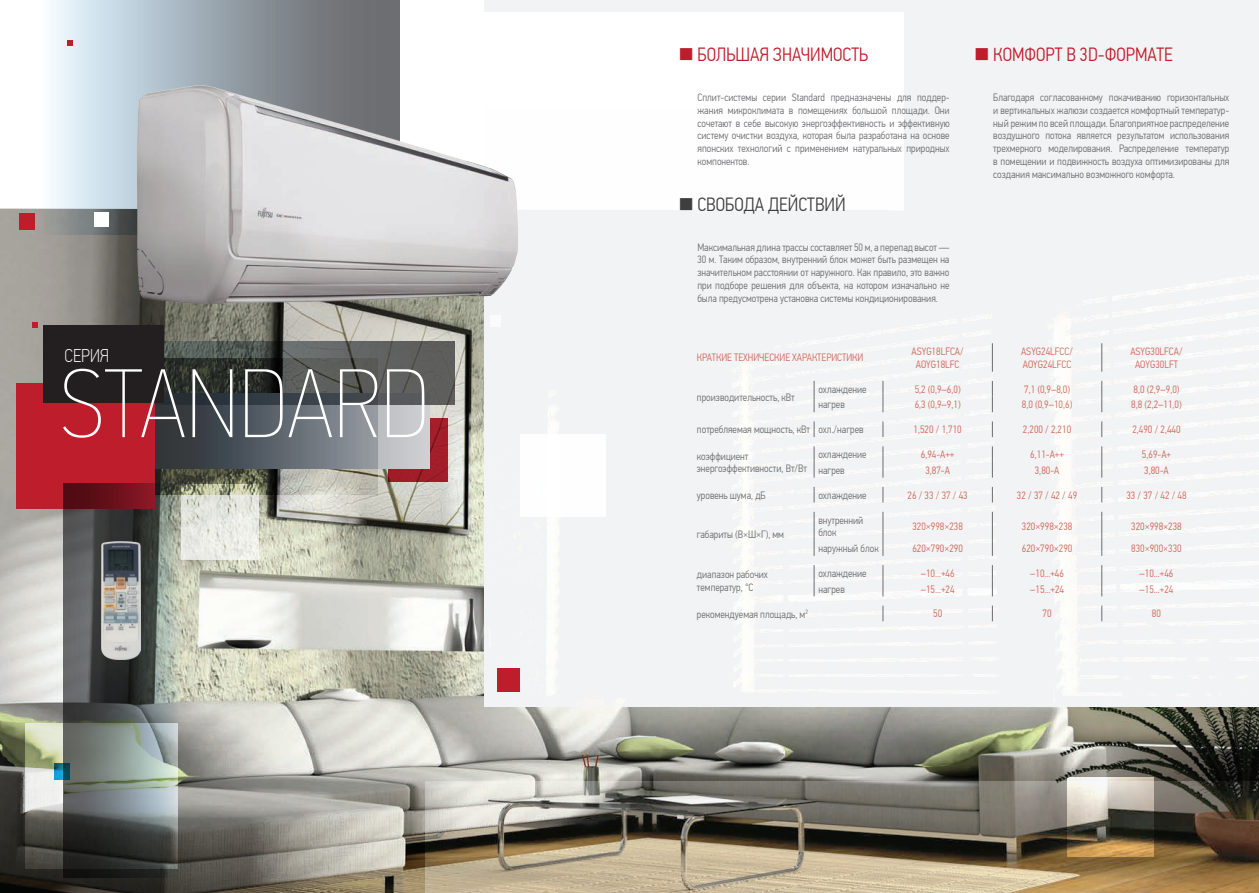
<style>
.page{position:relative;width:1259px;height:893px;background:#fff}
.page>*{position:absolute;margin:0;border:0;box-sizing:border-box;transform-origin:0 0}
.t1{font:97.5px "PF Din Text Cond Pro X Thin";color:#fff}
.t2{font:300 19.2px "PF Din Text Cond Pro";color:#be1d2c}
.t3{font:300 19.2px "PF Din Text Cond Pro";color:#3e3e3f}
.t4{font:100 18.45px "PF Din Text Cond Pro";color:#fff}
.Basic_10_ExThin_Left{font:300 10.65px/12.8px "PF Din Text Cond Pro";color:#6c6d70}
.Basic_10_ExThin_Cent{font:300 10.65px/12.8px "PF Din Text Cond Pro";color:#ce6457;text-align:center}
.Basic_10_ExThin_Left-2{font:300 10.65px "PF Din Text Cond Pro";color:#ce6457}
.s1{font-family:"PF Din Text Cond Pro X Thin";font-weight:400}
</style>
<div class="page">
<img style="left:0;top:209px;width:1259px;height:684px">
<svg style="left:1066px;top:777px;width:87px;height:4px"></svg>
<div style="left:484px;top:0;width:775px;height:707px;background:#f2f3f4"></div>
<div style="left:520px;top:434px;width:86px;height:83px;background:#fefeff"></div>
<div style="left:497px;top:668px;width:22px;height:24px;background:#be1d2c"></div>
<svg style="left:41px;top:0;width:358px;height:234px;background:#acb7be"></svg>
<svg style="left:388px;top:419px;width:60px;height:63px;background:#a0212b"></svg>
<div style="left:490px;top:315px;width:11px;height:11px;background:#fbfbfc"></div>
<svg style="left:67px;top:40px;width:6px;height:6px"></svg>
<svg style="left:25px;top:723px;width:38px;height:145px;background:#9ba094"></svg>
<div style="left:19px;top:213px;width:16px;height:17px;background:#be1d2c"></div>
<div style="left:95px;top:212px;width:14px;height:14px;background:#fff"></div>
<svg style="left:32px;top:322px;width:6px;height:6px"></svg>
<svg style="left:425px;top:781px;width:834px;height:112px;background:#8c816c"></svg>
<div style="left:88px;top:393px;width:342px;height:75px;background:#c5c7c9"></div>
<svg style="left:154px;top:404px;width:223px;height:91px;background:#65696b"></svg>
<svg style="left:154px;top:342px;width:301px;height:62px;background:#494c4b"></svg>
<div style="left:16px;top:383px;width:138px;height:125px;background:#be1d2c"></div>
<div style="left:43px;top:325px;width:121px;height:78px;background:#231f20"></div>
<svg style="left:63px;top:483px;width:116px;height:394px;background:#61615f"></svg>
<svg style="left:181px;top:484px;width:78px;height:75px;background:#dddfd5"></svg>
<img style="left:138px;top:86px;width:379px;height:217px">
<img style="left:102px;top:542px;width:39px;height:118px">
<svg style="left:992px;top:343px;width:1px;height:29px"></svg>
<svg style="left:1101px;top:343px;width:1px;height:29px"></svg>
<svg style="left:814px;top:381px;width:1px;height:31px"></svg>
<svg style="left:882px;top:381px;width:1px;height:31px"></svg>
<svg style="left:992px;top:381px;width:1px;height:31px"></svg>
<svg style="left:1101px;top:381px;width:1px;height:31px"></svg>
<svg style="left:814px;top:421px;width:1px;height:16px"></svg>
<svg style="left:882px;top:421px;width:1px;height:16px"></svg>
<svg style="left:992px;top:421px;width:1px;height:16px"></svg>
<svg style="left:1101px;top:421px;width:1px;height:16px"></svg>
<svg style="left:814px;top:446px;width:1px;height:32px"></svg>
<svg style="left:882px;top:446px;width:1px;height:32px"></svg>
<svg style="left:992px;top:446px;width:1px;height:32px"></svg>
<svg style="left:1101px;top:446px;width:1px;height:32px"></svg>
<svg style="left:814px;top:487px;width:1px;height:15px"></svg>
<svg style="left:882px;top:487px;width:1px;height:15px"></svg>
<svg style="left:992px;top:487px;width:1px;height:15px"></svg>
<svg style="left:1101px;top:487px;width:1px;height:15px"></svg>
<svg style="left:814px;top:512px;width:1px;height:44px"></svg>
<svg style="left:882px;top:512px;width:1px;height:44px"></svg>
<svg style="left:992px;top:512px;width:1px;height:44px"></svg>
<svg style="left:1101px;top:512px;width:1px;height:44px"></svg>
<svg style="left:814px;top:565px;width:1px;height:31px"></svg>
<svg style="left:882px;top:565px;width:1px;height:31px"></svg>
<svg style="left:992px;top:565px;width:1px;height:31px"></svg>
<svg style="left:1101px;top:565px;width:1px;height:31px"></svg>
<svg style="left:882px;top:606px;width:1px;height:15px"></svg>
<svg style="left:992px;top:606px;width:1px;height:15px"></svg>
<svg style="left:1101px;top:606px;width:1px;height:15px"></svg>
<p class="t2" style="left:678px;top:44px;width:192px"><span class="s1">■</span> БОЛЬШАЯ ЗНАЧИМОСТЬ</p>
<p class="Basic_10_ExThin_Left" style="left:697px;top:91px;width:254px;text-align:justify">Сплит-системы серии Standard предназначены для поддер&shy;жания микроклимата в помещениях большой площади. Они сочетают в себе высокую энергоэффективность и эффективную систему очистки воздуха, которая была разработана на основе японских технологий с применением натуральных природных компонентов.</p>
<p class="t3" style="left:677px;top:193px;width:169px"><span class="s1">■</span> СВОБОДА ДЕЙСТВИЙ</p>
<p class="Basic_10_ExThin_Left" style="left:697px;top:241px;width:254px;text-align:justify">Максимальная длина трассы составляет 50 м, а перепад высот — 30 м. Таким образом, внутренний блок может быть размещен на значительном расстоянии от наружного. Как правило, это важно при подборе решения для объекта, на котором изначально не была предусмотрена установка системы кондиционирования.</p>
<p class="t2" style="left:973px;top:44px;width:201px"><span class="s1">■</span> КОМФОРТ В 3D-ФОРМАТЕ</p>
<p class="Basic_10_ExThin_Left" style="left:993px;top:91px;width:237px;text-align:justify">Благодаря согласованному покачиванию горизонтальных и вертикальных жалюзи создается комфортный температур&shy;ный режим по всей площади. Благоприятное распределение воздушного потока является результатом использования трехмерного моделирования. Распределение температур в помещении и подвижность воздуха оптимизированы для создания максимально возможного комфорта.</p>
<p class="t4" style="left:65px;top:345px;width:46px">СЕРИЯ</p>
<p class="Basic_10_ExThin_Left-2" style="left:697px;top:352px;width:168px">КРАТКИЕ ТЕХНИЧЕСКИЕ ХАРАКТЕРИСТИКИ</p>
<p class="Basic_10_ExThin_Cent" style="left:911px;top:345px;width:54px">ASYG18LFCA/<br>AOYG18LFC</p>
<p class="Basic_10_ExThin_Cent" style="left:1021px;top:345px;width:53px;text-align:left">ASYG24LFCC/<br>AOYG24LFCC</p>
<p class="Basic_10_ExThin_Cent" style="left:1130px;top:345px;width:54px">ASYG30LFCA/<br>AOYG30LFT</p>
<p class="Basic_10_ExThin_Left" style="left:697px;top:391px;width:99px">производительность, кВт</p>
<p class="t1" style="left:60px;top:348px;width:371px">STANDARD</p>
<p class="Basic_10_ExThin_Left" style="left:818px;top:383px;width:50px">охлаждение</p>
<p class="Basic_10_ExThin_Cent" style="left:914px;top:383px;width:47px">5,2 (0,9–6,0)</p>
<p class="Basic_10_ExThin_Cent" style="left:1024px;top:383px;width:47px">7,1 (0,9–8,0)</p>
<p class="Basic_10_ExThin_Cent" style="left:1133px;top:383px;width:47px">8,0 (2,9–9,0)</p>
<p class="Basic_10_ExThin_Left" style="left:818px;top:398px;width:28px">нагрев</p>
<p class="Basic_10_ExThin_Cent" style="left:914px;top:398px;width:47px">6,3 (0,9–9,1)</p>
<p class="Basic_10_ExThin_Cent" style="left:1022px;top:398px;width:52px">8,0 (0,9–10,6)</p>
<p class="Basic_10_ExThin_Cent" style="left:1131px;top:398px;width:52px">8,8 (2,2–11,0)</p>
<p class="Basic_10_ExThin_Left" style="left:697px;top:423px;width:115px">потребляемая мощность, кВт</p>
<p class="Basic_10_ExThin_Left" style="left:818px;top:423px;width:47px">охл./нагрев</p>
<p class="Basic_10_ExThin_Cent" style="left:913px;top:423px;width:50px">1,520 / 1,710</p>
<p class="Basic_10_ExThin_Cent" style="left:1023px;top:423px;width:50px">2,200 / 2,210</p>
<p class="Basic_10_ExThin_Cent" style="left:1132px;top:423px;width:50px">2,490 / 2,440</p>
<p class="Basic_10_ExThin_Left" style="left:697px;top:450px;width:112px">коэффициент энергоэффективности, Вт/Вт</p>
<p class="Basic_10_ExThin_Left" style="left:818px;top:448px;width:50px">охлаждение</p>
<p class="Basic_10_ExThin_Cent" style="left:921px;top:448px;width:35px">6,94-А++</p>
<p class="Basic_10_ExThin_Cent" style="left:1030px;top:448px;width:35px">6,11-А++</p>
<p class="Basic_10_ExThin_Cent" style="left:1142px;top:448px;width:31px">5,69-А+</p>
<p class="Basic_10_ExThin_Left" style="left:818px;top:464px;width:28px">нагрев</p>
<p class="Basic_10_ExThin_Cent" style="left:925px;top:464px;width:26px">3,87-А</p>
<p class="Basic_10_ExThin_Cent" style="left:1034px;top:464px;width:26px">3,80-А</p>
<p class="Basic_10_ExThin_Cent" style="left:1144px;top:464px;width:26px">3,80-А</p>
<p class="Basic_10_ExThin_Left" style="left:697px;top:489px;width:70px">уровень шума, дБ</p>
<p class="Basic_10_ExThin_Left" style="left:818px;top:489px;width:50px">охлаждение</p>
<p class="Basic_10_ExThin_Cent" style="left:907px;top:489px;width:62px">26 / 33 / 37 / 43</p>
<p class="Basic_10_ExThin_Cent" style="left:1017px;top:489px;width:62px">32 / 37 / 42 / 49</p>
<p class="Basic_10_ExThin_Cent" style="left:1126px;top:489px;width:62px">33 / 37 / 42 / 48</p>
<p class="Basic_10_ExThin_Left" style="left:697px;top:528px;width:89px">габариты (В×Ш×Г), мм</p>
<p class="Basic_10_ExThin_Left" style="left:818px;top:514px;width:47px">внутренний блок</p>
<p class="Basic_10_ExThin_Cent" style="left:912px;top:520px;width:52px">320×998×238</p>
<p class="Basic_10_ExThin_Cent" style="left:1021px;top:520px;width:52px">320×998×238</p>
<p class="Basic_10_ExThin_Cent" style="left:1131px;top:520px;width:52px">320×998×238</p>
<p class="Basic_10_ExThin_Left" style="left:818px;top:542px;width:62px">наружный блок</p>
<p class="Basic_10_ExThin_Cent" style="left:912px;top:542px;width:52px">620×790×290</p>
<p class="Basic_10_ExThin_Cent" style="left:1021px;top:542px;width:52px">620×790×290</p>
<p class="Basic_10_ExThin_Cent" style="left:1131px;top:542px;width:52px">830×900×330</p>
<p class="Basic_10_ExThin_Left" style="left:697px;top:568px;width:72px">диапазон рабочих температур, °С</p>
<p class="Basic_10_ExThin_Left" style="left:818px;top:567px;width:50px">охлаждение</p>
<p class="Basic_10_ExThin_Cent" style="left:920px;top:567px;width:35px">–10...+46</p>
<p class="Basic_10_ExThin_Cent" style="left:1030px;top:567px;width:35px">–10...+46</p>
<p class="Basic_10_ExThin_Cent" style="left:1139px;top:567px;width:35px">–10...+46</p>
<p class="Basic_10_ExThin_Left" style="left:818px;top:583px;width:28px">нагрев</p>
<p class="Basic_10_ExThin_Cent" style="left:920px;top:583px;width:35px">–15...+24</p>
<p class="Basic_10_ExThin_Cent" style="left:1030px;top:583px;width:35px">–15...+24</p>
<p class="Basic_10_ExThin_Cent" style="left:1139px;top:583px;width:35px">–15...+24</p>
<p class="Basic_10_ExThin_Left" style="left:697px;top:607px;width:113px">рекомендуемая площадь, м<sup>2</sup></p>
<p class="Basic_10_ExThin_Cent" style="left:933px;top:607px;width:11px">50</p>
<p class="Basic_10_ExThin_Cent" style="left:1042px;top:607px;width:11px">70</p>
<p class="Basic_10_ExThin_Cent" style="left:1152px;top:607px;width:11px">80</p>
</div>
